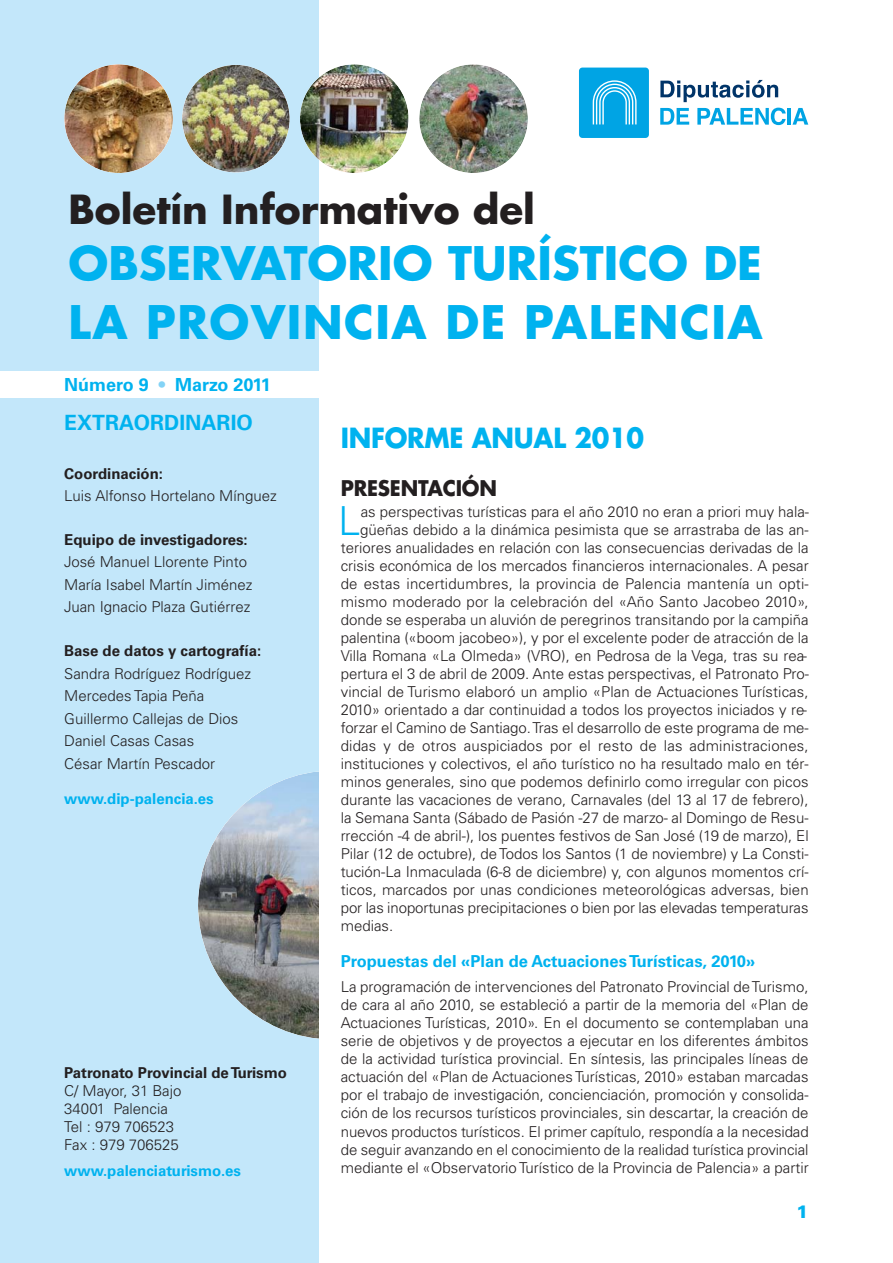
<style>
.page{position:relative;width:893px;height:1263px;background:#fff}
.page>*{position:absolute;margin:0;border:0;box-sizing:border-box;transform-origin:0 0}
.t1{font:700 45px/59.1px "Futura";color:#00b2ef}
.t2{font:300 39.9px "Univers";color:#00b2ef}
.t3{font:700 39px "Futura";color:#231f20}
.t4{font:700 27px "Futura";letter-spacing:-.01em;color:#00b2ef;scale:.95 1}
.t5{font:700 21px "Univers";color:#00b2ef}
.t6{font:700 21px "Futura";letter-spacing:-.01em;color:#231f20;scale:.95 1}
.t7{font:700 18px "Univers";color:#00b2ef}
.t8{font:900 18px "Univers";color:#00b2ef}
.t9{font:700 16.5px "Univers";color:#00b2ef}
.t10{font:300 15px/18px "Univers";color:#231f20}
.t11{font:700 15px "Univers";color:#231f20}
.t12{font:700 15px "Univers";color:#00b2ef}
.s1{color:#83d3f6}
</style>
<div class="page">
<div style="left:0;top:0;width:319px;height:1262px;background:#c3e7fa"></div>
<div style="left:0;top:371px;width:319px;height:27px;background:#fff"></div>
<img style="left:198px;top:770px;width:269px;height:269px;border-radius:50%">
<div style="left:319px;top:1px;width:574px;height:1261px;background:#fff"></div>
<svg style="left:660px;top:80px;width:118px;height:22px"></svg>
<svg style="left:660px;top:108px;width:29px;height:17px"></svg>
<svg style="left:697px;top:108px;width:88px;height:17px"></svg>
<hr style="left:787px;top:108px;width:4px;height:17px;background:#00a4e4">
<svg style="left:792px;top:108px;width:16px;height:17px"></svg>
<div style="left:579px;top:68px;width:70px;height:70px;background:#00a4e4;border-radius:3px"></div>
<svg style="left:592px;top:80px;width:45px;height:45px"></svg>
<img style="left:64px;top:64px;width:109px;height:109px;border-radius:50%">
<img style="left:182px;top:65px;width:108px;height:107px;border-radius:50%">
<img style="left:300px;top:64px;width:109px;height:109px;border-radius:50%">
<img style="left:419px;top:64px;width:109px;height:109px;border-radius:50%">
<h3 class="t3" style="left:69px;top:192px;width:468px">Boletín Informativo del</h3>
<h1 class="t1" style="left:69px;top:238px;width:695px">OBSERVATORIO TURÍSTICO DE<br>LA PROVINCIA DE PALENCIA</h1>
<p class="t7" style="left:64px;top:378px;width:208px">Número 9 <span class="s1">•</span> Marzo 2011</p>
<h3 class="t5" style="left:64px;top:415px;width:190px">EXTRAORDINARIO</h3>
<p class="t11" style="left:64px;top:467px;width:100px">Coordinación:</p>
<p class="t10" style="left:64px;top:488px;width:214px">Luis Alfonso Hortelano Mínguez</p>
<p class="t11" style="left:64px;top:534px;width:185px">Equipo de investigadores:</p>
<p class="t10" style="left:64px;top:552px;width:190px;line-height:22.5px">José Manuel Llorente Pinto<br>María Isabel Martín Jiménez<br>Juan Ignacio Plaza Gutiérrez</p>
<p class="t11" style="left:64px;top:645px;width:198px">Base de datos y cartografía:</p>
<p class="t10" style="left:64px;top:663px;width:188px;line-height:22.5px">Sandra Rodríguez Rodríguez<br>Mercedes Tapia Peña<br>Guillermo Callejas de Dios<br>Daniel Casas Casas<br>César Martín Pescador</p>
<p class="t12" style="left:64px;top:793px;width:151px">www.dip-palencia.es</p>
<p class="t11" style="left:64px;top:1066px;width:224px">Patronato Provincial de Turismo</p>
<p class="t10" style="left:64px;top:1082px;width:119px">C/ Mayor, 31 Bajo<br>34001 Palencia<br>Tel : 979 706523<br>Fax : 979 706525</p>
<p class="t12" style="left:64px;top:1165px;width:178px">www.palenciaturismo.es</p>
<h3 class="t4" style="left:341px;top:426px;width:321px">INFORME ANUAL 2010</h3>
<h3 class="t6" style="left:341px;top:478px;width:166px">PRESENTACIÓN</h3>
<h2 class="t2" style="left:338px;top:506px;width:24px">L</h2>
<p class="t10" style="left:361px;top:504px;width:450px">as perspectivas turísticas para el año 2010 no eran a priori muy hala-</p>
<p class="t10" style="left:360px;top:522px;width:450px">güeñas debido a la dinámica pesimista que se arrastraba de las an-</p>
<p class="t10" style="left:341px;top:540px;width:469px">teriores anualidades en relación con las consecuencias derivadas de la</p>
<p class="t10" style="left:341px;top:558px;width:469px">crisis económica de los mercados financieros internacionales. A pesar</p>
<p class="t10" style="left:341px;top:576px;width:469px">de estas incertidumbres, la provincia de Palencia mantenía un opti-</p>
<p class="t10" style="left:341px;top:594px;width:469px">mismo moderado por la celebración del «Año Santo Jacobeo 2010»,</p>
<p class="t10" style="left:341px;top:612px;width:469px">donde se esperaba un aluvión de peregrinos transitando por la campiña</p>
<p class="t10" style="left:341px;top:630px;width:469px">palentina («boom jacobeo»), y por el excelente poder de atracción de la</p>
<p class="t10" style="left:341px;top:648px;width:468px">Villa Romana «La Olmeda» (VRO), en Pedrosa de la Vega, tras su rea-</p>
<p class="t10" style="left:341px;top:666px;width:470px">pertura el 3 de abril de 2009. Ante estas perspectivas, el Patronato Pro-</p>
<p class="t10" style="left:341px;top:684px;width:469px">vincial de Turismo elaboró un amplio «Plan de Actuaciones Turísticas,</p>
<p class="t10" style="left:341px;top:702px;width:468px">2010» orientado a dar continuidad a todos los proyectos iniciados y re-</p>
<p class="t10" style="left:341px;top:720px;width:469px">forzar el Camino de Santiago. Tras el desarrollo de este programa de me-</p>
<p class="t10" style="left:341px;top:738px;width:469px">didas y de otros auspiciados por el resto de las administraciones,</p>
<p class="t10" style="left:341px;top:756px;width:469px">instituciones y colectivos, el año turístico no ha resultado malo en tér-</p>
<p class="t10" style="left:341px;top:774px;width:469px">minos generales, sino que podemos definirlo como irregular con picos</p>
<p class="t10" style="left:341px;top:792px;width:469px">durante las vacaciones de verano, Carnavales (del 13 al 17 de febrero),</p>
<p class="t10" style="left:341px;top:810px;width:469px">la Semana Santa (Sábado de Pasión -27 de marzo- al Domingo de Resu-</p>
<p class="t10" style="left:341px;top:828px;width:469px">rrección -4 de abril-), los puentes festivos de San José (19 de marzo), El</p>
<p class="t10" style="left:341px;top:846px;width:469px">Pilar (12 de octubre), de Todos los Santos (1 de noviembre) y La Consti-</p>
<p class="t10" style="left:341px;top:864px;width:469px">tución-La Inmaculada (6-8 de diciembre) y, con algunos momentos crí-</p>
<p class="t10" style="left:341px;top:882px;width:469px">ticos, marcados por unas condiciones meteorológicas adversas, bien</p>
<p class="t10" style="left:341px;top:900px;width:469px">por las inoportunas precipitaciones o bien por las elevadas temperaturas</p>
<p class="t10" style="left:341px;top:918px;width:54px">medias.</p>
<p class="t9" style="left:341px;top:955px;width:416px">Propuestas del «Plan de Actuaciones Turísticas, 2010»</p>
<p class="t10" style="left:341px;top:979px;width:469px;text-align:justify">La programación de intervenciones del Patronato Provincial de Turismo, de cara al año 2010, se estableció a partir de la memoria del «Plan de Actuaciones Turísticas, 2010». En el documento se contemplaban una serie de objetivos y de proyectos a ejecutar en los diferentes ámbitos de la actividad turística provincial. En síntesis, las principales líneas de actuación del «Plan de Actuaciones Turísticas, 2010» estaban marcadas por el trabajo de investigación, concienciación, promoción y consolida&shy;ción de los recursos turísticos provinciales, sin descartar, la creación de nuevos productos turísticos. El primer capítulo, respondía a la necesidad de seguir avanzando en el conocimiento de la realidad turística provincial mediante el «Observatorio Turístico de la Provincia de Palencia» a partir</p>
<p class="t8" style="left:796px;top:1204px;width:14px">1</p>
</div>
